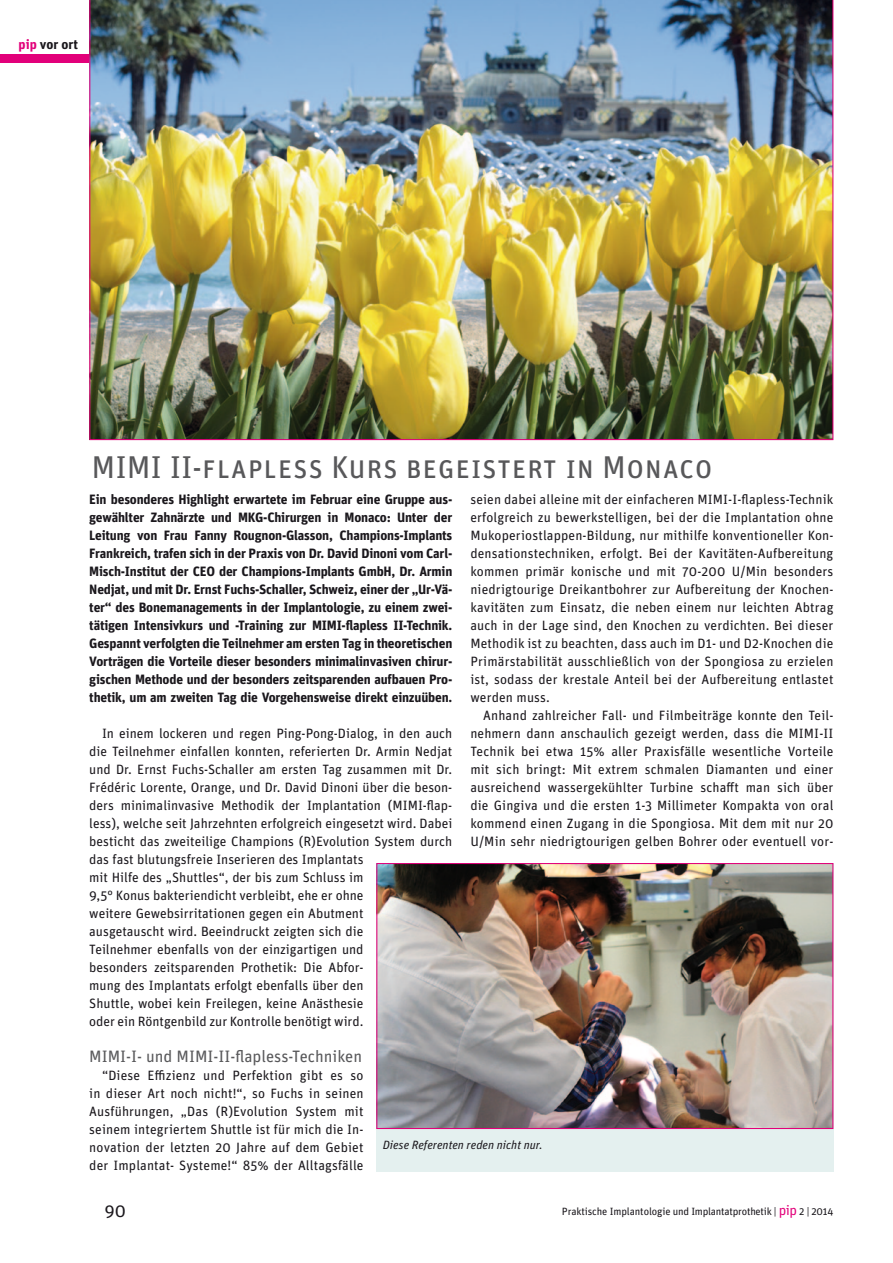
<style>
.page{position:relative;width:893px;height:1263px;background:#fff}
.page>*{position:absolute;margin:0;border:0;box-sizing:border-box;transform-origin:0 0}
.Head{font:31.5px "Unit OT";color:#58585a}
.t1{font:18px "Unit OT";color:#1a171c}
.t2{font:16.5px "Unit OT";color:#58585a}
.Text{font:13.5px/18px "Unit OT";color:#1a171c;text-align:justify}
.Vorspann{font:700 13.5px/18px "Unit OT";letter-spacing:-.015em;color:#1a171c;text-align:justify}
.BUs{font:italic 12px "Unit OT";color:#1a171c}
.t3{font:10.5px "Unit OT";letter-spacing:-.02em;color:#1a171c}
.s1{color:#e2007a}
.s2{font-size:14.1px;color:#e2007a}
</style>
<div class="page">
<div style="left:0;top:55px;width:89px;height:8px;background:#e2007a"></div>
<div style="left:376px;top:863px;width:457px;height:308px;background:#e4f0ef"></div>
<img style="left:89px;top:0;width:744px;height:440px">
<img style="left:378px;top:865px;width:453px;height:262px">
<div style="left:376px;top:863px;width:457px;height:266px;border:1px solid #e2007a"></div>
<p class="Vorspann" style="left:19px;top:36px;width:61px"><span class="s1">pip</span> vor ort</p>
<p class="Head" style="left:91px;top:448px;width:623px">MIMI II-flapless Kurs begeistert in Monaco</p>
<p class="Vorspann" style="left:89px;top:490px;width:365px">Ein besonderes Highlight erwartete im Februar eine Gruppe aus&shy;gewählter Zahnärzte und MKG-Chirurgen in Monaco: Unter der Leitung von Frau Fanny Rougnon-Glasson, Champions-Implants Frankreich, trafen sich in der Praxis von Dr. David Dinoni vom Carl-Misch-Institut der CEO der Champions-Implants GmbH, Dr. Armin Nedjat, und mit Dr. Ernst Fuchs-Schaller, Schweiz, einer der „Ur-Vä&shy;ter“ des Bonemanagements in der Implantologie, zu einem zwei&shy;tätigen Intensivkurs und -Training zur MIMI-flapless II-Technik.<br>Gespannt verfolgten die Teilnehmer am ersten Tag in theoretischen Vorträgen die Vorteile dieser besonders minimalinvasiven chirur&shy;gischen Methode und der besonders zeitsparenden aufbauen Pro&shy;thetik, um am zweiten Tag die Vorgehensweise direkt einzuüben.</p>
<p class="Text" style="left:89px;top:724px;width:365px;text-align:left;text-indent:13px">In einem lockeren und regen Ping-Pong-Dialog, in den auch die Teilnehmer einfallen konnten, referierten Dr. Armin Nedjat und Dr. Ernst Fuchs-Schaller am ersten Tag zusammen mit Dr.<br>Frédéric Lorente, Orange, und Dr. David Dinoni über die beson&shy;ders minimalinvasive Methodik der Implantation (MIMI-flap&shy;less), welche seit Jahrzehnten erfolgreich eingesetzt wird. Dabei besticht das zweiteilige Champions (R)Evolution System durch das fast blutungsfreie Inserieren des Implantats<br>mit Hilfe des „Shuttles“, der bis zum Schluss im<br>9,5° Konus bakteriendicht verbleibt, ehe er ohne<br>weitere Gewebsirritationen gegen ein Abutment<br>ausgetauscht wird. Beeindruckt zeigten sich die<br>Teilnehmer ebenfalls von der einzigartigen und<br>besonders zeitsparenden Prothetik: Die Abfor-<br>mung des Implantats erfolgt ebenfalls über den<br>Shuttle, wobei kein Freilegen, keine Anästhesie<br>oder ein Röntgenbild zur Kontrolle benötigt wird.</p>
<p class="t2" style="left:89px;top:1047px;width:274px">MIMI-I- und MIMI-II-flapless-Techniken</p>
<p class="Text" style="left:89px;top:1066px;width:276px;text-indent:13px">“Diese Effizienz und Perfektion gibt es so in dieser Art noch nicht!“, so Fuchs in seinen Ausführungen, „Das (R)Evolution System mit seinem integriertem Shuttle ist für mich die In&shy;novation der letzten 20 Jahre auf dem Gebiet der Implantat- Systeme!“ 85% der Alltagsfälle</p>
<p class="Text" style="left:470px;top:490px;width:365px">seien dabei alleine mit der einfacheren MIMI-I-flapless-Technik erfolgreich zu bewerkstelligen, bei der die Implantation ohne Mukoperiostlappen-Bildung, nur mithilfe konventioneller Kon&shy;densationstechniken, erfolgt. Bei der Kavitäten-Aufbereitung kommen primär konische und mit 70-200 U/Min besonders niedrigtourige Dreikantbohrer zur Aufbereitung der Knochen&shy;kavitäten zum Einsatz, die neben einem nur leichten Abtrag auch in der Lage sind, den Knochen zu verdichten. Bei dieser Methodik ist zu beachten, dass auch im D1- und D2-Knochen die Primärstabilität ausschließlich von der Spongiosa zu erzielen ist, sodass der krestale Anteil bei der Aufbereitung entlastet werden muss.</p>
<p class="Text" style="left:470px;top:706px;width:365px;text-indent:13px">Anhand zahlreicher Fall- und Filmbeiträge konnte den Teil&shy;nehmern dann anschaulich gezeigt werden, dass die MIMI-II Technik bei etwa 15% aller Praxisfälle wesentliche Vorteile mit sich bringt: Mit extrem schmalen Diamanten und einer ausreichend wassergekühlter Turbine schafft man sich über die Gingiva und die ersten 1-3 Millimeter Kompakta von oral kommend einen Zugang in die Spongiosa. Mit dem mit nur 20<br>U/Min sehr niedrigtourigen gelben Bohrer oder eventuell vor-</p>
<p class="BUs" style="left:383px;top:1138px;width:161px">Diese Referenten reden nicht nur.</p>
<p class="t1" style="left:105px;top:1200px;width:23px">90</p>
<p class="t3" style="left:562px;top:1205px;width:273px">Praktische Implantologie und Implantatprothetik | <span class="s2">pip</span> 2 | 2014</p>
</div>
